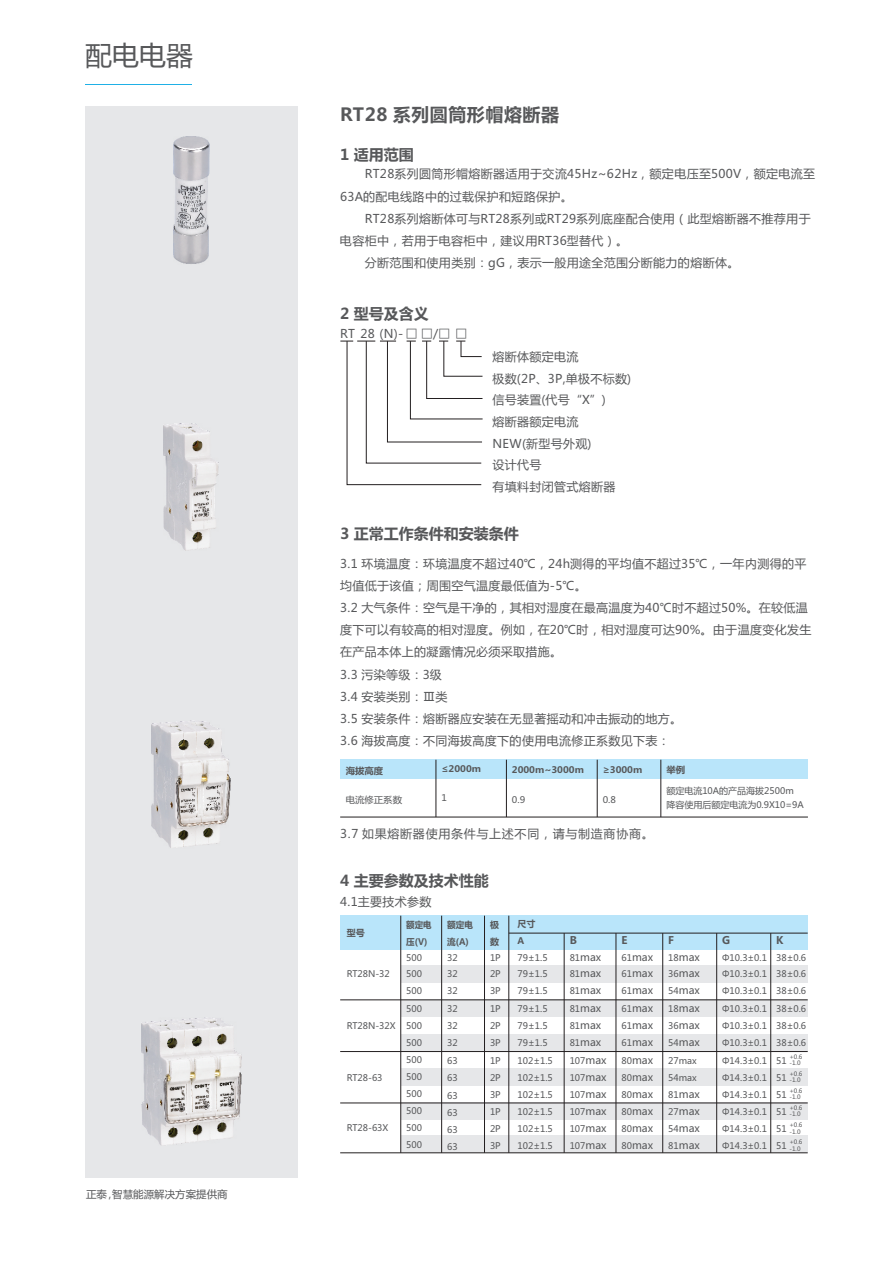
<style>
.page{position:relative;width:893px;height:1263px;background:#fff}
.page>*{position:absolute;margin:0;border:0;box-sizing:border-box;transform-origin:0 0}
.t1{font:27px "Microsoft Ya Hei";color:#57585a}
.t2{font:700 18px "Microsoft Ya Hei";letter-spacing:.03em;color:#57585a}
.t3{font:700 15px "Microsoft Ya Hei";color:#57585a}
.t4{font:12px/22.2px "Microsoft Ya Hei";letter-spacing:.03em;color:#57585a}
.t5{font:12px "Microsoft Ya Hei";letter-spacing:.06em;color:#57585a}
.t6{font:10.5px/17.2px "Microsoft Ya Hei";color:#57585a}
.t7{font:700 10.5px "Microsoft Ya Hei";color:#57585a}
.t8{font:9px/17.2px "Microsoft Ya Hei";color:#57585a}
.t9{font:700 9px "Microsoft Ya Hei";color:#57585a;scale:1.04 1}
.t10{font:9px "Microsoft Ya Hei";color:#57585a;scale:1.04 1}
.t11{font:700 9px/16.5px "Microsoft Ya Hei";color:#57585a;scale:.94 1}
.t12{font:700 9px/16.5px "Microsoft Ya Hei";color:#57585a;scale:.96 1}
.t13{font:700 9px "Microsoft Ya Hei";color:#57585a}
.t14{font:6px/6.6px "Microsoft Ya Hei";color:#57585a}
.s1{font-family:"Sim Hei"}
.s2{font-weight:700}
.s3{font-weight:400}
.s4{font-size:9px}
.s5{font-size:10.5px}
</style>
<div class="page">
<hr style="left:85px;top:84px;width:106px;height:1px;background:#1fb0e6">
<div style="left:85px;top:106px;width:213px;height:1072px;background:#e6e7e9"></div>
<img style="left:174px;top:136px;width:35px;height:128px">
<img style="left:141px;top:1018px;width:100px;height:127px">
<img style="left:152px;top:721px;width:79px;height:127px">
<img style="left:164px;top:423px;width:55px;height:128px">
<svg style="left:340px;top:341px;width:143px;height:144px"></svg>
<hr style="left:340px;top:817px;width:468px;height:1px;background:#231f20">
<div style="left:340px;top:760px;width:468px;height:19px;background:#b9e5fa"></div>
<hr style="left:661px;top:760px;width:1px;height:57px;background:#231f20">
<hr style="left:597px;top:760px;width:1px;height:57px;background:#231f20">
<hr style="left:506px;top:760px;width:1px;height:57px;background:#231f20">
<hr style="left:436px;top:760px;width:1px;height:57px;background:#231f20">
<div style="left:401px;top:1136px;width:407px;height:17px;background:#e6e7e9"></div>
<div style="left:401px;top:1103px;width:407px;height:17px;background:#e6e7e9"></div>
<div style="left:401px;top:1068px;width:407px;height:17px;background:#e6e7e9"></div>
<div style="left:340px;top:916px;width:468px;height:34px;background:#b9e5fa"></div>
<div style="left:401px;top:965px;width:407px;height:17px;background:#e6e7e9"></div>
<div style="left:401px;top:1000px;width:407px;height:17px;background:#e6e7e9"></div>
<div style="left:401px;top:1034px;width:407px;height:17px;background:#e6e7e9"></div>
<hr style="left:509px;top:933px;width:299px;height:1px;background:#231f20">
<hr style="left:340px;top:1103px;width:468px;height:1px;background:#231f20">
<hr style="left:340px;top:999px;width:468px;height:1px;background:#231f20">
<hr style="left:340px;top:1051px;width:468px;height:1px;background:#231f20">
<hr style="left:400px;top:916px;width:1px;height:237px;background:#231f20">
<hr style="left:441px;top:916px;width:1px;height:237px;background:#231f20">
<hr style="left:484px;top:916px;width:1px;height:237px;background:#231f20">
<hr style="left:509px;top:916px;width:1px;height:237px;background:#231f20">
<hr style="left:564px;top:933px;width:1px;height:220px;background:#231f20">
<hr style="left:616px;top:933px;width:1px;height:220px;background:#231f20">
<hr style="left:662px;top:933px;width:1px;height:220px;background:#231f20">
<hr style="left:716px;top:933px;width:1px;height:220px;background:#231f20">
<hr style="left:770px;top:933px;width:1px;height:220px;background:#231f20">
<hr style="left:340px;top:1152px;width:468px;height:1px;background:#231f20">
<p class="t1" style="left:85px;top:43px;width:109px">配电电器</p>
<p class="t6" style="left:86px;top:1186px;width:143px">正泰，智慧能源解决方案提供商</p>
<p class="t2" style="left:340px;top:107px;width:220px">RT28 系列圆筒形帽熔断器</p>
<p class="t3" style="left:340px;top:147px;width:75px">1 适用范围</p>
<p class="t4" style="left:365px;top:164px;width:452px">RT28系列圆筒形帽熔断器适用于交流45Hz~62Hz，额定电压至500V，额定电流至</p>
<p class="t4" style="left:340px;top:186px;width:234px">63A的配电线路中的过载保护和短路保护。</p>
<p class="t4" style="left:365px;top:208px;width:447px">RT28系列熔断体可与RT28系列或RT29系列底座配合使用（此型熔断器不推荐用于</p>
<p class="t4" style="left:340px;top:231px;width:290px">电容柜中，若用于电容柜中，建议用RT36型替代）。</p>
<p class="t4" style="left:365px;top:253px;width:376px">分断范围和使用类别：gG，表示一般用途全范围分断能力的熔断体。</p>
<p class="t3" style="left:340px;top:307px;width:90px">2 型号及含义</p>
<p class="t4" style="left:340px;top:324px;width:129px">RT 28 (N)- <span class="s1">□ □</span>/<span class="s1">□ □</span></p>
<p class="t4" style="left:492px;top:347px;width:140px;line-height:21.8px">熔断体额定电流<br>极数(2P、3P,单极不标数)信号装置(代号“X”)<br>熔断器额定电流<br>NEW(新型号外观)<br>设计代号<br>有填料封闭管式熔断器</p>
<p class="t3" style="left:340px;top:527px;width:180px">3 正常工作条件和安装条件</p>
<p class="t4" style="left:340px;top:553px;width:473px">3.1 环境温度：环境温度不超过40℃，24h测得的平均值不超过35℃，一年内测得的平均值低于该值；周围空气温度最低值为-5℃。<br>3.2 大气条件：空气是干净的，其相对湿度在最高温度为40℃时不超过50%。在较低温度下可以有较高的相对湿度。例如，在20℃时，相对湿度可达90%。由于温度变化发生在产品本体上的凝露情况必须采取措施。<br>3.3 污染等级：3级<br>3.4 安装类别：Ⅲ类<br>3.5 安装条件：熔断器应安装在无显著摇动和冲击振动的地方。<br>3.6 海拔高度：不同海拔高度下的使用电流修正系数见下表：</p>
<p class="t9" style="left:346px;top:766px;width:38px">海拔高度</p>
<p class="t10" style="left:346px;top:795px;width:56px">电流修正系数</p>
<p class="t9" style="left:441px;top:765px;width:40px">≤2000m</p>
<p class="t10" style="left:441px;top:794px;width:7px">1</p>
<p class="t9" style="left:603px;top:766px;width:40px">≥3000m</p>
<p class="t9" style="left:666px;top:766px;width:20px">举例</p>
<p class="t10" style="left:603px;top:795px;width:14px">0.8</p>
<p class="t9" style="left:512px;top:766px;width:71px">2000m~3000m</p>
<p class="t10" style="left:512px;top:795px;width:14px">0.9</p>
<p class="t8" style="left:666px;top:784px;width:139px;line-height:14px">额定电流10A的产品海拔2500m降容使用后额定电流为0.9X10=9A</p>
<p class="t5" style="left:340px;top:828px;width:315px">3.7 如果熔断器使用条件与上述不同，请与制造商协商。</p>
<p class="t3" style="left:340px;top:874px;width:150px">4 主要参数及技术性能</p>
<p class="t4" style="left:340px;top:892px;width:93px">4.1主要技术参数</p>
<p class="t13" style="left:347px;top:929px;width:19px">型号</p>
<p class="t8" style="left:518px;top:916px;width:31px"><span class="s2">尺寸<br>A<br></span>79±1.5</p>
<p class="t8" style="left:518px;top:966px;width:37px">79±1.5<br>79±1.5<br>79±1.5<br>79±1.5<br>79±1.5<br>102±1.5<br>102±1.5<br>102±1.5<br>102±1.5<br>102±1.5<br>102±1.5</p>
<p class="t8" style="left:490px;top:917px;width:12px;line-height:16.5px"><span class="s2">极数<br></span>1P<br>2P</p>
<p class="t8" style="left:490px;top:983px;width:12px;text-align:justify">3P 1P 2P 3P 1P 2P 3P 1P 2P 3P</p>
<p class="t11" style="left:406px;top:917px;width:29px">额定电压(V)<br><span class="s3">500<br>500</span></p>
<p class="t8" style="left:406px;top:983px;width:17px;text-align:justify">500<br>500<br>500<br>500</p>
<p class="t8" style="left:406px;top:1052px;width:17px;text-align:justify">500<br>500<br>500<br>500<br>500<br>500</p>
<p class="t12" style="left:447px;top:917px;width:28px">额定电流(A)<br><span class="s3">32<br>32</span></p>
<p class="t8" style="left:447px;top:983px;width:12px;text-align:justify">32<br>32<br>32<br>32<br>63<br>63<br>63<br>63<br>63<br>63</p>
<p class="t8" style="left:347px;top:966px;width:45px">RT28N-32</p>
<p class="t8" style="left:347px;top:1018px;width:50px">RT28N-32X</p>
<p class="t8" style="left:347px;top:1069px;width:37px">RT28-63</p>
<p class="t8" style="left:347px;top:1120px;width:43px">RT28-63X</p>
<p class="t6" style="left:570px;top:933px;width:33px"><span class="s2">B<br></span><span class="s4">81</span>max</p>
<p class="t6" style="left:570px;top:965px;width:33px;text-align:justify"><span class="s4">81</span>max <span class="s4">81</span>max <span class="s4">81</span>max <span class="s4">81</span>max <span class="s4">81</span>max</p>
<p class="t8" style="left:570px;top:1053px;width:38px;text-align:justify">107<span class="s5">max </span>107<span class="s5">max </span>107<span class="s5">max </span>107<span class="s5">max </span>107<span class="s5">max </span>107<span class="s5">max</span></p>
<p class="t6" style="left:621px;top:933px;width:33px"><span class="s2">E<br></span><span class="s4">61</span>max</p>
<p class="t6" style="left:621px;top:965px;width:33px;text-align:justify"><span class="s4">61</span>max <span class="s4">61</span>max <span class="s4">61</span>max <span class="s4">61</span>max <span class="s4">61</span>max <span class="s4">80</span>max <span class="s4">80</span>max <span class="s4">80</span>max <span class="s4">80</span>max <span class="s4">80</span>max <span class="s4">80</span>max</p>
<p class="t6" style="left:668px;top:933px;width:33px"><span class="s2">F<br></span><span class="s4">18</span>max</p>
<p class="t6" style="left:668px;top:965px;width:33px;text-align:justify"><span class="s4">36</span>max <span class="s4">54</span>max <span class="s4">18</span>max <span class="s4">36</span>max <span class="s4">54</span>max</p>
<p class="t8" style="left:668px;top:1053px;width:30px">27max<br>54max</p>
<p class="t7" style="left:722px;top:935px;width:10px">G</p>
<p class="t8" style="left:722px;top:951px;width:46px;line-height:15.9px">Φ10.3±0.1<br>Φ10.3±0.1</p>
<p class="t8" style="left:722px;top:983px;width:46px;text-align:justify">Φ10.3±0.1<br>Φ10.3±0.1<br>Φ10.3±0.1<br>Φ10.3±0.1<br>Φ14.3±0.1<br>Φ14.3±0.1</p>
<p class="t6" style="left:668px;top:1086px;width:33px"><span class="s4">81</span>max</p>
<p class="t8" style="left:722px;top:1087px;width:46px">Φ14.3±0.1</p>
<p class="t6" style="left:668px;top:1103px;width:33px"><span class="s4">27</span>max</p>
<p class="t8" style="left:722px;top:1104px;width:46px">Φ14.3±0.1</p>
<p class="t6" style="left:668px;top:1121px;width:33px"><span class="s4">54</span>max</p>
<p class="t8" style="left:722px;top:1121px;width:46px">Φ14.3±0.1</p>
<p class="t6" style="left:668px;top:1138px;width:33px"><span class="s4">81</span>max</p>
<p class="t8" style="left:722px;top:1138px;width:46px">Φ14.3±0.1</p>
<p class="t7" style="left:776px;top:935px;width:9px">K</p>
<p class="t8" style="left:776px;top:951px;width:31px;line-height:15.9px">38±0.6<br>38±0.6</p>
<p class="t8" style="left:776px;top:983px;width:31px;text-align:justify">38±0.6<br>38±0.6<br>38±0.6<br>38±0.6<br>51</p>
<p class="t14" style="left:789px;top:1053px;width:14px">+0.6 -1.0</p>
<p class="t8" style="left:776px;top:1070px;width:12px">51</p>
<p class="t14" style="left:789px;top:1071px;width:14px">+0.6 -1.0</p>
<p class="t8" style="left:776px;top:1087px;width:12px">51</p>
<p class="t14" style="left:789px;top:1088px;width:14px">+0.6 -1.0</p>
<p class="t8" style="left:776px;top:1104px;width:12px">51</p>
<p class="t14" style="left:789px;top:1105px;width:14px">+0.6 -1.0</p>
<p class="t8" style="left:776px;top:1121px;width:12px">51</p>
<p class="t14" style="left:789px;top:1122px;width:14px">+0.6 -1.0</p>
<p class="t8" style="left:776px;top:1138px;width:12px">51</p>
<p class="t14" style="left:789px;top:1139px;width:14px">+0.6 -1.0</p>
</div>
